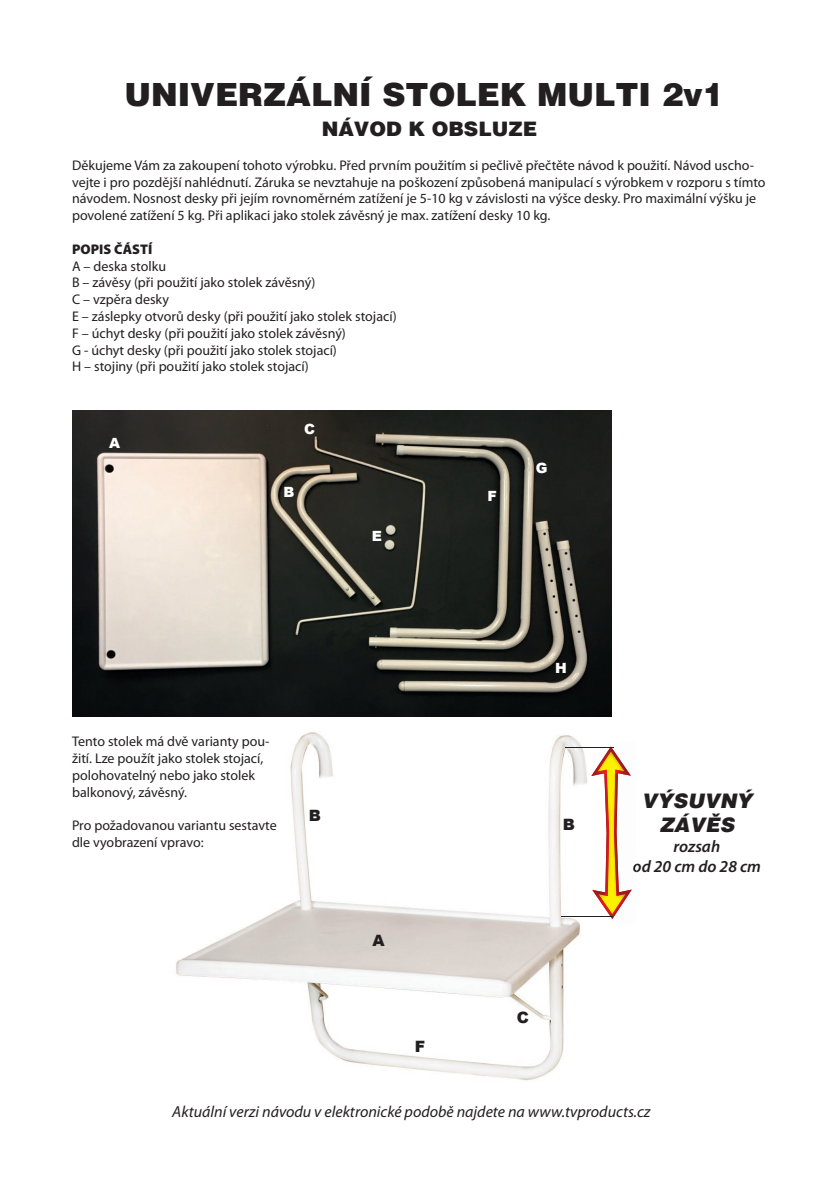
<style>
.page{position:relative;width:840px;height:1191px;background:#fff}
.page>*{position:absolute;margin:0;border:0;box-sizing:border-box;transform-origin:0 0}
.t1{font:900 32px "Switzerland";color:#231f20}
.t2{font:900 20px "Switzerland";color:#231f20}
.t3{font:italic 900 20px/24px "Switzerland";color:#231f20;text-align:center}
.t4{font:italic 600 16.8px/20px "Myriad Pro";color:#231f20;text-align:center}
.t5{font:italic 16px "Myriad Pro";color:#231f20}
.t6{font:900 15.6px "Arial";color:#231f20}
.t7{font:14px/16.8px "Myriad Pro";color:#231f20}
.t8{font:900 14px "Myriad Pro";color:#231f20}
.t9{font:900 14px "Arial";color:#fff}
</style>
<div class="page">
<img style="left:72px;top:410px;width:539px;height:306px">
<img style="left:176px;top:732px;width:411px;height:349px">
<img style="left:591px;top:746px;width:40px;height:173px">
<hr style="left:561px;top:916px;width:51px;height:1px;background:#231f20">
<hr style="left:565px;top:747px;width:48px;height:1px;background:#231f20">
<h1 class="t1" style="left:124px;top:75px;width:600px">UNIVERZÁLNÍ STOLEK MULTI 2v1</h1>
<h2 class="t2" style="left:321px;top:117px;width:217px">NÁVOD K OBSLUZE</h2>
<p class="t7" style="left:72px;top:157px;width:694px">Děkujeme Vám za zakoupení tohoto výrobku. Před prvním použitím si pečlivě přečtěte návod k použití. Návod uscho&shy;vejte i pro pozdější nahlédnutí. Záruka se nevztahuje na poškození způsobená manipulací s výrobkem v rozporu s tímto návodem. Nosnost desky při jejím rovnoměrném zatížení je 5-10 kg v závislosti na výšce desky. Pro maximální výšku je povolené zatížení 5 kg. Při aplikaci jako stolek závěsný je max. zatížení desky 10 kg.</p>
<p class="t8" style="left:72px;top:241px;width:82px">POPIS ČÁSTÍ</p>
<p class="t7" style="left:72px;top:258px;width:326px">A – deska stolku<br>B – závěsy (při použití jako stolek závěsný)<br>C – vzpěra desky<br>E – záslepky otvorů desky (při použití jako stolek stojací)<br>F – úchyt desky (při použití jako stolek závěsný)<br>G - úchyt desky (při použití jako stolek stojací)<br>H – stojiny (při použití jako stolek stojací)</p>
<p class="t9" style="left:109px;top:433px;width:12px">A</p>
<p class="t9" style="left:304px;top:418px;width:12px">C</p>
<p class="t9" style="left:283px;top:482px;width:12px">B</p>
<p class="t9" style="left:371px;top:525px;width:12px">E</p>
<p class="t7" style="left:72px;top:733px;width:199px">Tento stolek má dvě varianty pou&shy;žití. Lze použít jako stolek stojací, polohovatelný nebo jako stolek balkonový, závěsný.</p>
<p class="t7" style="left:72px;top:817px;width:206px">Pro požadovanou variantu sestavte dle vyobrazení vpravo:</p>
<p class="t6" style="left:309px;top:804px;width:14px">B</p>
<p class="t6" style="left:372px;top:929px;width:14px">A</p>
<p class="t6" style="left:414px;top:1035px;width:12px">F</p>
<p class="t9" style="left:487px;top:486px;width:11px">F</p>
<p class="t9" style="left:535px;top:458px;width:13px">G</p>
<p class="t9" style="left:554px;top:658px;width:13px">H</p>
<p class="t6" style="left:562px;top:813px;width:14px">B</p>
<p class="t6" style="left:516px;top:1005px;width:14px">C</p>
<h2 class="t3" style="left:641px;top:789px;width:112px">VÝSUVNÝ<br>ZÁVĚS</h2>
<p class="t4" style="left:632px;top:836px;width:130px">rozsah<br>od 20 cm do 28 cm</p>
<p class="t5" style="left:172px;top:1103px;width:479px">Aktuální verzi návodu v elektronické podobě najdete na www.tvproducts.cz</p>
</div>
